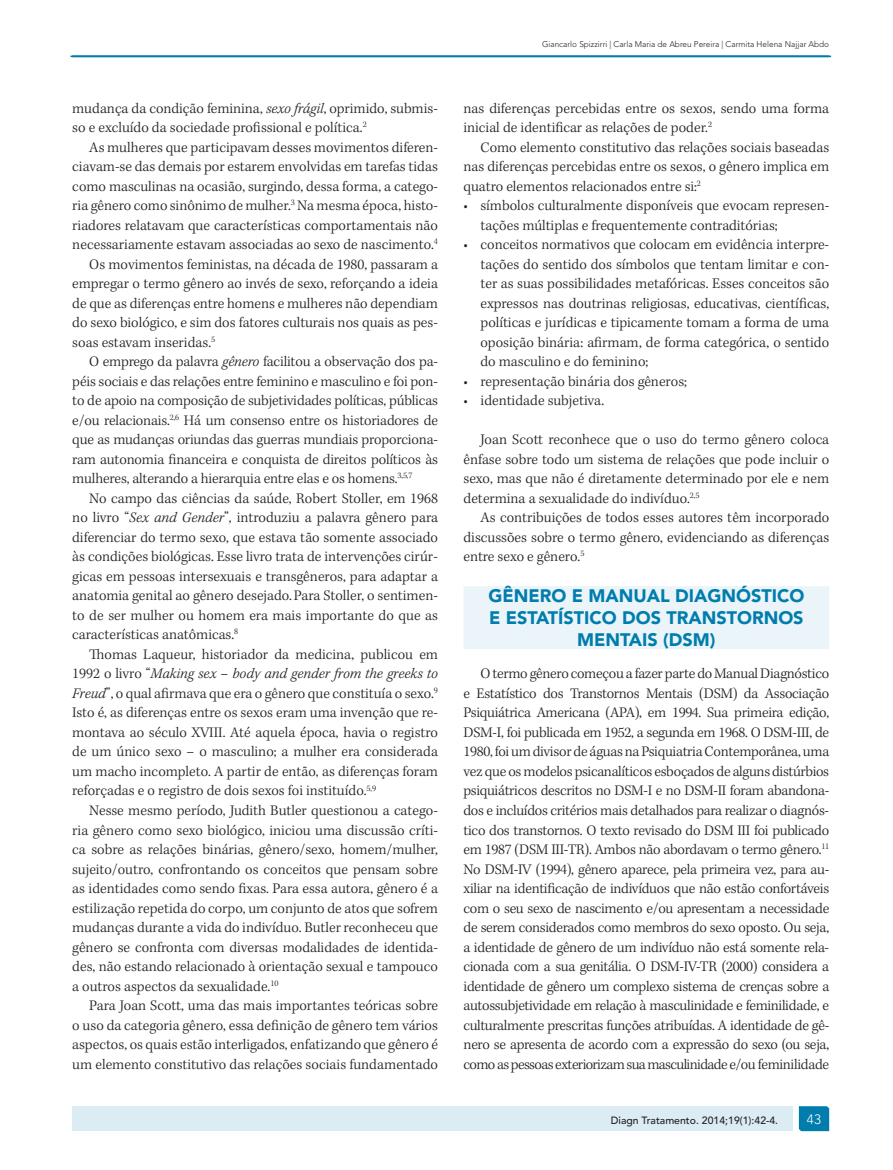
<style>
.page{position:relative;width:893px;height:1170px;background:#fff}
.page>*{position:absolute;margin:0;border:0;box-sizing:border-box;transform-origin:0 0}
.t1{font:900 18px "Avenir LT Std";color:#007dad}
.t2{font:300 15px/19.5px "Kepler Std";color:#231f20;text-align:justify}
.t3{font:italic 300 15px "Kepler Std";color:#231f20}
.t4{font:300 13.5px "Avenir LT Std";color:#fff}
.t5{font:500 10.5px "Avenir LT Std";color:#231f20}
.t6{font:300 8.25px "Avenir LT Std";color:#231f20}
.s1{font-style:italic}
.s2{font-style:normal}
</style>
<div class="page">
<div style="left:463px;top:586px;width:366px;height:63px;background:#ebf5f9"></div>
<hr style="left:70px;top:56px;width:761px;height:1px;background:#007dad">
<svg style="left:799px;top:1106px;width:30px;height:24px"></svg>
<div style="left:72px;top:1106px;width:721px;height:24px;background:#dbecf4"></div>
<p class="t2" style="left:72px;top:99px;width:367px">mudança da condição feminina, <span class="s1">sexo frágil</span>, oprimido, submis&shy;so e excluído da sociedade profissional e política.<sup>2</sup></p>
<p class="t2" style="left:89px;top:138px;width:350px">As mulheres que participavam desses movimentos diferen-</p>
<p class="t2" style="left:72px;top:157px;width:367px">ciavam-se das demais por estarem envolvidas em tarefas tidas</p>
<p class="t2" style="left:72px;top:177px;width:367px">como masculinas na ocasião, surgindo, dessa forma, a catego-</p>
<p class="t2" style="left:72px;top:196px;width:367px">ria gênero como sinônimo de mulher.<sup>3</sup> Na mesma época, histo-</p>
<p class="t2" style="left:72px;top:216px;width:367px">riadores relatavam que características comportamentais não</p>
<p class="t2" style="left:72px;top:235px;width:367px">necessariamente estavam associadas ao sexo de nascimento.<sup>4</sup></p>
<p class="t2" style="left:89px;top:255px;width:350px">Os movimentos feministas, na década de 1980, passaram a</p>
<p class="t2" style="left:72px;top:274px;width:367px">empregar o termo gênero ao invés de sexo, reforçando a ideia</p>
<p class="t2" style="left:72px;top:294px;width:367px">de que as diferenças entre homens e mulheres não dependiam</p>
<p class="t2" style="left:72px;top:313px;width:367px">do sexo biológico, e sim dos fatores culturais nos quais as pes-</p>
<p class="t2" style="left:72px;top:333px;width:144px">soas estavam inseridas.<sup>5</sup></p>
<p class="t2" style="left:89px;top:352px;width:350px">O emprego da palavra <span class="s1">gênero</span> facilitou a observação dos pa-</p>
<p class="t2" style="left:72px;top:372px;width:367px">péis sociais e das relações entre feminino e masculino e foi pon-</p>
<p class="t2" style="left:72px;top:391px;width:367px">to de apoio na composição de subjetividades políticas, públicas</p>
<p class="t2" style="left:72px;top:411px;width:367px">e/ou relacionais.<sup>2,6</sup> Há um consenso entre os historiadores de</p>
<p class="t2" style="left:72px;top:430px;width:367px">que as mudanças oriundas das guerras mundiais proporciona-</p>
<p class="t2" style="left:72px;top:450px;width:367px">ram autonomia financeira e conquista de direitos políticos às</p>
<p class="t2" style="left:72px;top:469px;width:342px">mulheres, alterando a hierarquia entre elas e os homens.<sup>3,5,7</sup></p>
<p class="t2" style="left:89px;top:489px;width:350px">No campo das ciências da saúde, Robert Stoller, em 1968</p>
<p class="t2" style="left:72px;top:508px;width:367px">no livro “<span class="s1">Sex and Gender</span>”, introduziu a palavra gênero para</p>
<p class="t2" style="left:72px;top:528px;width:367px">diferenciar do termo sexo, que estava tão somente associado</p>
<p class="t2" style="left:72px;top:547px;width:367px">às condições biológicas. Esse livro trata de intervenções cirúr-</p>
<p class="t2" style="left:72px;top:567px;width:367px">gicas em pessoas intersexuais e transgêneros, para adaptar a</p>
<p class="t2" style="left:72px;top:586px;width:367px">anatomia genital ao gênero desejado.Para Stoller, o sentimen-</p>
<p class="t2" style="left:72px;top:606px;width:367px">to de ser mulher ou homem era mais importante do que as</p>
<p class="t2" style="left:72px;top:625px;width:168px">características anatômicas.<sup>8</sup></p>
<p class="t2" style="left:89px;top:645px;width:350px">Thomas Laqueur, historiador da medicina, publicou em</p>
<p class="t3" style="left:72px;top:665px;width:367px"><span class="s2">1992 o livro “</span>Making sex <span class="s2">–</span> body and gender from the greeks to</p>
<p class="t2" style="left:72px;top:684px;width:367px"><span class="s1">Freud</span>”, o qual afirmava que era o gênero que constituía o sexo.<sup>9</sup></p>
<p class="t2" style="left:72px;top:703px;width:367px">Isto é, as diferenças entre os sexos eram uma invenção que re-</p>
<p class="t2" style="left:72px;top:723px;width:367px">montava ao século XVIII. Até aquela época, havia o registro</p>
<p class="t2" style="left:72px;top:742px;width:367px">de um único sexo – o masculino; a mulher era considerada</p>
<p class="t2" style="left:72px;top:762px;width:367px">um macho incompleto. A partir de então, as diferenças foram</p>
<p class="t2" style="left:72px;top:781px;width:305px">reforçadas e o registro de dois sexos foi instituído.<sup>5,9</sup></p>
<p class="t2" style="left:89px;top:801px;width:350px">Nesse mesmo período, Judith Butler questionou a catego-</p>
<p class="t2" style="left:72px;top:820px;width:367px">ria gênero como sexo biológico, iniciou uma discussão críti-</p>
<p class="t2" style="left:72px;top:840px;width:367px">ca sobre as relações binárias, gênero/sexo, homem/mulher,</p>
<p class="t2" style="left:72px;top:859px;width:367px">sujeito/outro, confrontando os conceitos que pensam sobre</p>
<p class="t2" style="left:72px;top:879px;width:367px">as identidades como sendo fixas. Para essa autora, gênero é a</p>
<p class="t2" style="left:72px;top:898px;width:367px">estilização repetida do corpo, um conjunto de atos que sofrem</p>
<p class="t2" style="left:72px;top:918px;width:367px">mudanças durante a vida do indivíduo. Butler reconheceu que</p>
<p class="t2" style="left:72px;top:937px;width:367px">gênero se confronta com diversas modalidades de identida-</p>
<p class="t2" style="left:72px;top:957px;width:367px">des, não estando relacionado à orientação sexual e tampouco</p>
<p class="t2" style="left:72px;top:976px;width:208px">a outros aspectos da sexualidade.<sup>10</sup></p>
<p class="t2" style="left:89px;top:996px;width:350px">Para Joan Scott, uma das mais importantes teóricas sobre</p>
<p class="t2" style="left:72px;top:1015px;width:367px">o uso da categoria gênero, essa definição de gênero tem vários</p>
<p class="t2" style="left:72px;top:1035px;width:367px">aspectos, os quais estão interligados, enfatizando que gênero é</p>
<p class="t2" style="left:72px;top:1054px;width:367px">um elemento constitutivo das relações sociais fundamentado</p>
<p class="t6" style="left:542px;top:39px;width:289px">Giancarlo Spizzirri | Carla Maria de Abreu Pereira | Carmita Helena Najjar Abdo</p>
<p class="t2" style="left:463px;top:99px;width:367px">nas diferenças percebidas entre os sexos, sendo uma forma inicial de identificar as relações de poder.<sup>2</sup></p>
<p class="t2" style="left:463px;top:138px;width:367px;text-indent:17px">Como elemento constitutivo das relações sociais baseadas nas diferenças percebidas entre os sexos, o gênero implica em quatro elementos relacionados entre si:<sup>2</sup></p>
<p class="t2" style="left:481px;top:196px;width:350px;text-indent:-17px">• símbolos culturalmente disponíveis que evocam represen&shy;tações múltiplas e frequentemente contraditórias;</p>
<p class="t2" style="left:480px;top:235px;width:350px;text-indent:-17px">• conceitos normativos que colocam em evidência interpre&shy;tações do sentido dos símbolos que tentam limitar e con&shy;ter as suas possibilidades metafóricas. Esses conceitos são expressos nas doutrinas religiosas, educativas, científicas, políticas e jurídicas e tipicamente tomam a forma de uma oposição binária: afirmam, de forma categórica, o sentido do masculino e do feminino;</p>
<p class="t2" style="left:463px;top:372px;width:225px">• representação binária dos gêneros;</p>
<p class="t2" style="left:463px;top:391px;width:142px">• identidade subjetiva.</p>
<p class="t2" style="left:463px;top:430px;width:367px;text-indent:17px">Joan Scott reconhece que o uso do termo gênero coloca ênfase sobre todo um sistema de relações que pode incluir o sexo, mas que não é diretamente determinado por ele e nem determina a sexualidade do indivíduo.<sup>2,5</sup></p>
<p class="t2" style="left:463px;top:508px;width:367px;text-indent:17px">As contribuições de todos esses autores têm incorporado discussões sobre o termo gênero, evidenciando as diferenças entre sexo e gênero.<sup>5</sup></p>
<p class="t1" style="left:488px;top:585px;width:317px">GÊNERO E MANUAL DIAGNÓSTICO</p>
<p class="t1" style="left:489px;top:607px;width:316px">E ESTATÍSTICO DOS TRANSTORNOS</p>
<p class="t1" style="left:577px;top:628px;width:106px">MENTAIS (DSM</p>
<p class="t1" style="left:710px;top:628px;width:7px">)</p>
<p class="t2" style="left:463px;top:664px;width:367px;text-indent:17px">O termo gênero começou a fazer parte do Manual Diagnóstico e Estatístico dos Transtornos Mentais (DSM) da Associação Psiquiátrica Americana (APA), em 1994. Sua primeira edição, DSM-I, foi publicada em 1952, a segunda em 1968. O DSM-III, de 1980, foi um divisor de águas na Psiquiatria Contemporânea, uma vez que os modelos psicanalíticos esboçados de alguns distúrbios psiquiátricos descritos no DSM-I e no DSM-II foram abandona&shy;dos e incluídos critérios mais detalhados para realizar o diagnós&shy;tico dos transtornos. O texto revisado do DSM III foi publicado em 1987 (DSM III-TR). Ambos não abordavam o termo gênero.<sup>11<br></sup>No DSM-IV (1994), gênero aparece, pela primeira vez, para au&shy;xiliar na identificação de indivíduos que não estão confortáveis com o seu sexo de nascimento e/ou apresentam a necessidade de serem considerados como membros do sexo oposto. Ou seja, a identidade de gênero de um indivíduo não está somente rela&shy;cionada com a sua genitália. O DSM-IV-TR (2000) considera a identidade de gênero um complexo sistema de crenças sobre a autossubjetividade em relação à masculinidade e feminilidade, e culturalmente prescritas funções atribuídas. A identidade de gê&shy;nero se apresenta de acordo com a expressão do sexo (ou seja, como as pessoas exteriorizam sua masculinidade e/ou feminilidade</p>
<p class="t5" style="left:611px;top:1114px;width:169px">Diagn Tratamento. 2014;19(1):42-4.</p>
<p class="t4" style="left:807px;top:1111px;width:16px">43</p>
</div>
